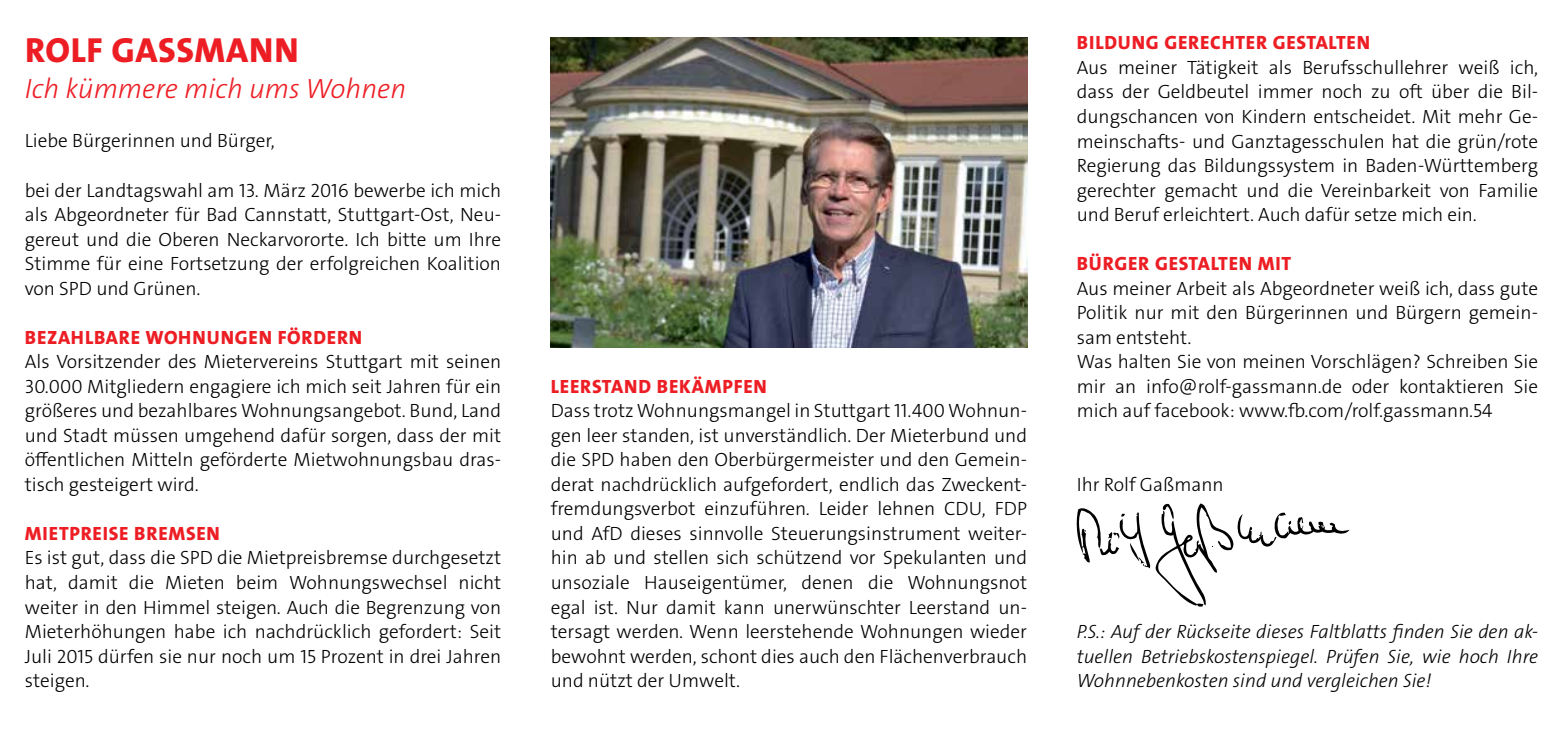
<style>
.page{position:relative;width:1563px;height:735px;background:#fff}
.page>*{position:absolute;margin:0;border:0;box-sizing:border-box;transform-origin:0 0}
.t1{font:800 35px "SPD The Sans";letter-spacing:.02em;color:#ed1d24}
.t2{font:italic 300 28px "SPD The Sans";color:#ed1d24}
.t3{font:300 19.25px/24.5px "SPD The Sans";color:#000;text-align:justify}
.t4{font:italic 300 19.25px/24.5px "SPD The Sans";color:#000;text-align:justify}
.t5{font:800 19.25px "SPD The Sans";letter-spacing:.04em;color:#ed1d24}
</style>
<div class="page">
<svg style="left:1076px;top:503px;width:273px;height:103px"></svg>
<img style="left:551px;top:37px;width:476px;height:310px">
<h1 class="t1" style="left:25px;top:27px;width:275px">ROLF GASSMANN</h1>
<h2 class="t2" style="left:25px;top:71px;width:383px">Ich kümmere mich ums Wohnen</h2>
<p class="t3" style="left:25px;top:129px;width:252px">Liebe Bürgerinnen und Bürger,</p>
<p class="t3" style="left:25px;top:178px;width:478px">bei der Landtagswahl am 13. März 2016 bewerbe ich mich als Abgeordneter für Bad Cannstatt, Stuttgart-Ost, Neu&shy;gereut und die Oberen Neckarvororte. Ich bitte um Ihre Stimme für eine Fortsetzung der erfolgreichen Koalition von SPD und Grünen.</p>
<p class="t5" style="left:25px;top:324px;width:339px">BEZAHLBARE WOHNUNGEN FÖRDERN</p>
<p class="t3" style="left:25px;top:349px;width:478px">Als Vorsitzender des Mietervereins Stuttgart mit seinen 30.000 Mitgliedern engagiere ich mich seit Jahren für ein größeres und bezahlbares Wohnungsangebot. Bund, Land und Stadt müssen umgehend dafür sorgen, dass der mit öffentlichen Mitteln geförderte Mietwohnungsbau dras&shy;tisch gesteigert wird.</p>
<p class="t5" style="left:25px;top:520px;width:196px">MIETPREISE BREMSEN</p>
<p class="t3" style="left:25px;top:545px;width:478px">Es ist gut, dass die SPD die Mietpreisbremse durchgesetzt hat, damit die Mieten beim Wohnungswechsel nicht weiter in den Himmel steigen. Auch die Begrenzung von Mieterhöhungen habe ich nachdrücklich gefordert: Seit Juli 2015 dürfen sie nur noch um 15 Prozent in drei Jahren steigen.</p>
<p class="t5" style="left:551px;top:373px;width:217px">LEERSTAND BEKÄMPFEN</p>
<p class="t3" style="left:551px;top:398px;width:478px">Dass trotz Wohnungsmangel in Stuttgart 11.400 Wohnun&shy;gen leer standen, ist unverständlich. Der Mieterbund und die SPD haben den Oberbürgermeister und den Gemein&shy;derat nachdrücklich aufgefordert, endlich das Zweckent&shy;fremdungsverbot einzuführen. Leider lehnen CDU, FDP und AfD dieses sinnvolle Steuerungsinstrument weiter&shy;hin ab und stellen sich schützend vor Spekulanten und unsoziale Hauseigentümer, denen die Wohnungsnot egal ist. Nur damit kann unerwünschter Leerstand un&shy;tersagt werden. Wenn leerstehende Wohnungen wieder bewohnt werden, schont dies auch den Flächenverbrauch und nützt der Umwelt.</p>
<p class="t5" style="left:1077px;top:31px;width:295px">BILDUNG GERECHTER GESTALTEN</p>
<p class="t3" style="left:1076px;top:55px;width:463px">Aus meiner Tätigkeit als Berufsschullehrer weiß ich, dass der Geldbeutel immer noch zu oft über die Bil&shy;dungschancen von Kindern entscheidet. Mit mehr Ge&shy;meinschafts- und Ganztagesschulen hat die grün/rote Regierung das Bildungssystem in Baden-Württemberg gerechter gemacht und die Vereinbarkeit von Familie und Beruf erleichtert. Auch dafür setze mich ein.</p>
<p class="t5" style="left:1077px;top:251px;width:216px">BÜRGER GESTALTEN MIT</p>
<p class="t3" style="left:1076px;top:276px;width:463px;text-align:left">Aus meiner Arbeit als Abgeordneter weiß ich, dass gute Politik nur mit den Bürgerinnen und Bürgern gemein&shy;sam entsteht.<br>Was halten Sie von meinen Vorschlägen? Schreiben Sie mir an info@rolf-gassmann.de oder kontaktieren Sie mich auf facebook: www.fb.com/rolf.gassmann.54</p>
<p class="t3" style="left:1076px;top:472px;width:148px">Ihr Rolf Gaßmann</p>
<p class="t4" style="left:1076px;top:619px;width:463px">P.S.: Auf der Rückseite dieses Faltblatts finden Sie den ak&shy;tuellen Betriebskostenspiegel. Prüfen Sie, wie hoch Ihre Wohnnebenkosten sind und vergleichen Sie!</p>
</div>
